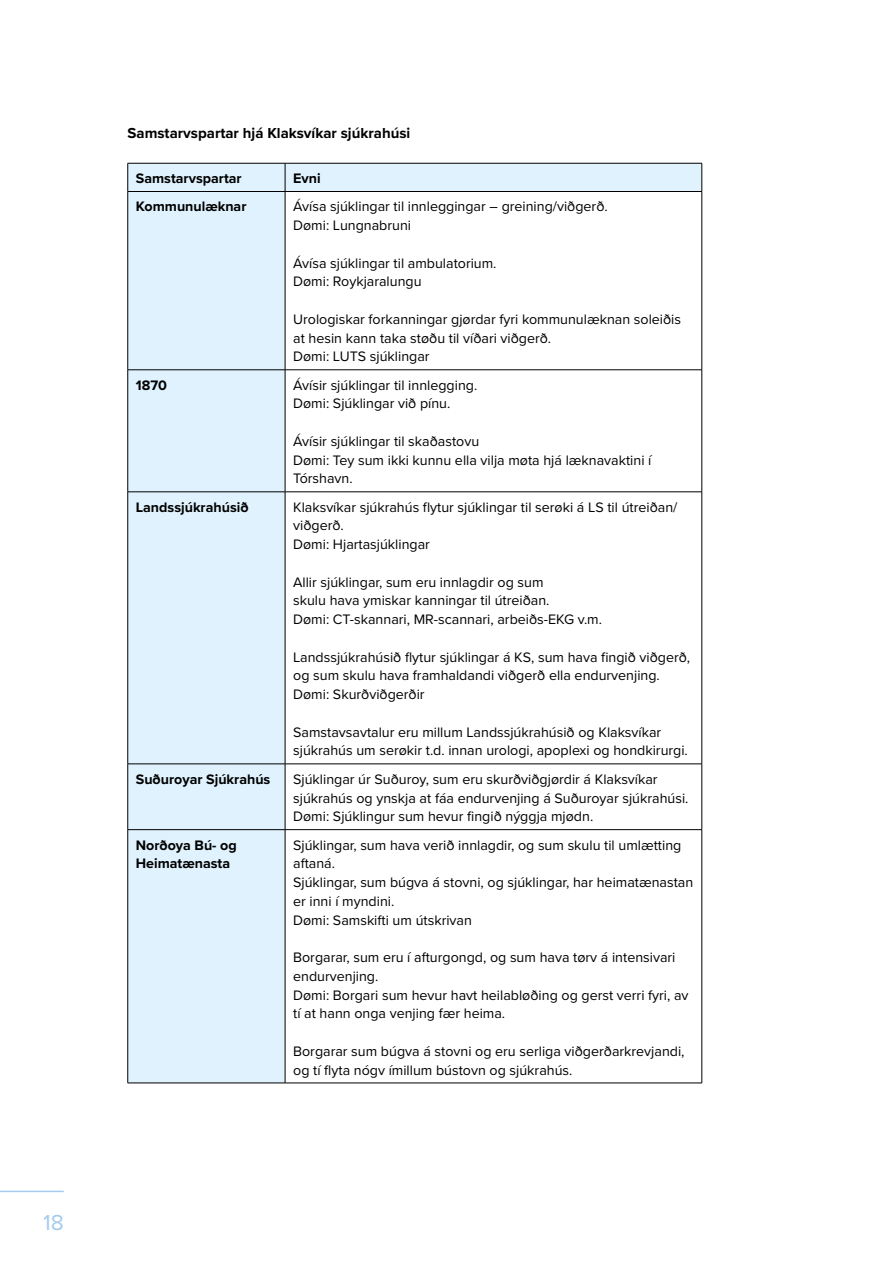
<style>
.page{position:relative;width:893px;height:1263px;background:#fff}
.page>*{position:absolute;margin:0;border:0;box-sizing:border-box;transform-origin:0 0}
.t1{font:22.5px "Proxima Nova";color:#a3ccee}
.t2{font:700 15px "Proxima Nova";color:#000}
.t3{font:14.25px/18.8px "Proxima Nova";color:#000}
.t4{font:700 14.25px/18.8px "Proxima Nova";color:#000}
</style>
<div class="page">
<hr style="left:0;top:1191px;width:64px;height:1px;background:#a3ccee">
<svg style="left:128px;top:164px;width:574px;height:919px"></svg>
<hr style="left:128px;top:163px;width:157px;height:1px;background:#000">
<svg style="left:127px;top:163px;width:1px;height:28px"></svg>
<hr style="left:285px;top:163px;width:417px;height:1px;background:#000">
<svg style="left:285px;top:163px;width:1px;height:28px"></svg>
<svg style="left:702px;top:163px;width:1px;height:28px"></svg>
<hr style="left:128px;top:191px;width:157px;height:1px;background:#000">
<hr style="left:127px;top:192px;width:1px;height:178px;background:#000">
<hr style="left:285px;top:191px;width:417px;height:1px;background:#000">
<hr style="left:285px;top:192px;width:1px;height:178px;background:#000">
<hr style="left:702px;top:192px;width:1px;height:178px;background:#000">
<hr style="left:128px;top:369px;width:157px;height:1px;background:#000">
<hr style="left:127px;top:370px;width:1px;height:122px;background:#000">
<hr style="left:285px;top:369px;width:417px;height:1px;background:#000">
<hr style="left:285px;top:370px;width:1px;height:122px;background:#000">
<hr style="left:702px;top:370px;width:1px;height:122px;background:#000">
<hr style="left:128px;top:492px;width:157px;height:1px;background:#000">
<hr style="left:127px;top:492px;width:1px;height:272px;background:#000">
<hr style="left:285px;top:492px;width:417px;height:1px;background:#000">
<hr style="left:285px;top:492px;width:1px;height:272px;background:#000">
<hr style="left:702px;top:492px;width:1px;height:272px;background:#000">
<hr style="left:128px;top:764px;width:157px;height:1px;background:#000">
<hr style="left:127px;top:764px;width:1px;height:65px;background:#000">
<hr style="left:285px;top:764px;width:417px;height:1px;background:#000">
<hr style="left:285px;top:764px;width:1px;height:65px;background:#000">
<hr style="left:702px;top:764px;width:1px;height:65px;background:#000">
<hr style="left:128px;top:829px;width:157px;height:1px;background:#000">
<hr style="left:127px;top:830px;width:1px;height:253px;background:#000">
<hr style="left:285px;top:829px;width:417px;height:1px;background:#000">
<hr style="left:285px;top:830px;width:1px;height:253px;background:#000">
<hr style="left:702px;top:830px;width:1px;height:253px;background:#000">
<hr style="left:128px;top:1083px;width:157px;height:1px;background:#000">
<hr style="left:285px;top:1083px;width:417px;height:1px;background:#000">
<h1 class="t1" style="left:43px;top:1209px;width:22px">18</h1>
<p class="t2" style="left:128px;top:124px;width:284px">Samstarvspartar hjá Klaksvíkar sjúkrahúsi</p>
<p class="t4" style="left:136px;top:169px;width:107px">Samstarvspartar</p>
<p class="t4" style="left:293px;top:169px;width:29px">Evni</p>
<p class="t4" style="left:136px;top:198px;width:112px">Kommunulæknar</p>
<p class="t3" style="left:293px;top:197px;width:316px">Ávísa sjúklingar til innleggingar – greining/viðgerð.<br>Dømi: Lungnabruni</p>
<p class="t3" style="left:293px;top:254px;width:205px">Ávísa sjúklingar til ambulatorium.<br>Dømi: Roykjaralungu</p>
<p class="t3" style="left:293px;top:310px;width:389px">Urologiskar forkanningar gjørdar fyri kommunulæknan soleiðis at hesin kann taka støðu til víðari viðgerð.<br>Dømi: LUTS sjúklingar</p>
<p class="t4" style="left:136px;top:376px;width:33px">1870</p>
<p class="t3" style="left:293px;top:376px;width:186px">Ávísir sjúklingar til innlegging.<br>Dømi: Sjúklingar við pínu.</p>
<p class="t3" style="left:293px;top:432px;width:360px">Ávísir sjúklingar til skaðastovu<br>Dømi: Tey sum ikki kunnu ella vilja møta hjá læknavaktini í<br>Tórshavn.</p>
<p class="t4" style="left:136px;top:498px;width:114px">Landssjúkrahúsið</p>
<p class="t3" style="left:293px;top:498px;width:383px">Klaksvíkar sjúkrahús flytur sjúklingar til serøki á LS til útreiðan/ viðgerð.<br>Dømi: Hjartasjúklingar</p>
<p class="t3" style="left:293px;top:573px;width:310px">Allir sjúklingar, sum eru innlagdir og sum<br>skulu hava ymiskar kanningar til útreiðan.<br>Dømi: CT-skannari, MR-scannari, arbeiðs-EKG v.m.</p>
<p class="t3" style="left:293px;top:648px;width:398px">Landssjúkrahúsið flytur sjúklingar á KS, sum hava fingið viðgerð, og sum skulu hava framhaldandi viðgerð ella endurvenjing.<br>Dømi: Skurðviðgerðir</p>
<p class="t3" style="left:293px;top:723px;width:396px">Samstavsavtalur eru millum Landssjúkrahúsið og Klaksvíkar sjúkrahús um serøkir t.d. innan urologi, apoplexi og hondkirurgi.</p>
<p class="t4" style="left:136px;top:770px;width:136px">Suðuroyar Sjúkrahús</p>
<p class="t3" style="left:293px;top:770px;width:397px">Sjúklingar úr Suðuroy, sum eru skurðviðgjørdir á Klaksvíkar sjúkrahús og ynskja at fáa endurvenjing á Suðuroyar sjúkrahúsi.<br>Dømi: Sjúklingur sum hevur fingið nýggja mjødn.</p>
<p class="t4" style="left:136px;top:836px;width:102px">Norðoya Bú- og<br>Heimatænasta</p>
<p class="t3" style="left:293px;top:836px;width:402px">Sjúklingar, sum hava verið innlagdir, og sum skulu til umlætting aftaná.<br>Sjúklingar, sum búgva á stovni, og sjúklingar, har heimatænastan er inni í myndini.<br>Dømi: Samskifti um útskrivan</p>
<p class="t3" style="left:293px;top:948px;width:397px">Borgarar, sum eru í afturgongd, og sum hava tørv á intensivari endurvenjing.<br>Dømi: Borgari sum hevur havt heilabløðing og gerst verri fyri, av tí at hann onga venjing fær heima.</p>
<p class="t3" style="left:293px;top:1042px;width:393px">Borgarar sum búgva á stovni og eru serliga viðgerðarkrevjandi, og tí flyta nógv ímillum bústovn og sjúkrahús.</p>
</div>
